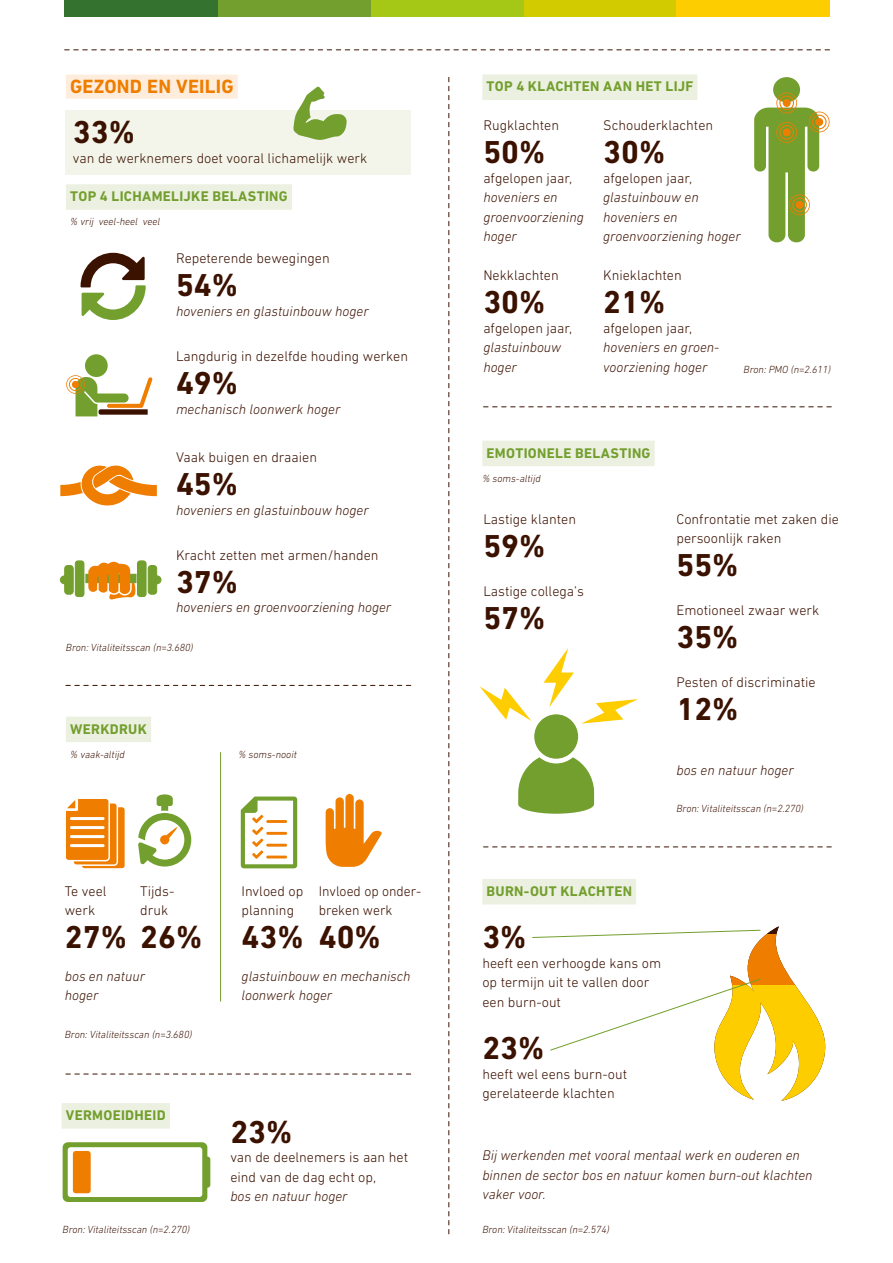
<style>
.page{position:relative;width:893px;height:1263px;background:#fff}
.page>*{position:absolute;margin:0;border:0;box-sizing:border-box;transform-origin:0 0}
.t1{font:700 32.25px "DIN Next LT Pro";color:#3b1100}
.t2{font:700 19.5px "DIN Next LT Pro";letter-spacing:.01em;color:#ef7d00}
.t3{font:300 14.25px/19.5px "DIN Next LT Pro";color:#3b1100}
.t4{font:italic 300 14.25px/19.5px "DIN Next LT Pro";color:#3b1100}
.t5{font:700 14.25px "DIN Next LT Pro";letter-spacing:.02em;color:#739f2e}
.t6{font:italic 300 10.5px "DIN Next LT Pro";color:#3b1100}
</style>
<div class="page">
<div style="left:524px;top:0;width:153px;height:16px;background:#d1cb00"></div>
<div style="left:677px;top:0;width:153px;height:16px;background:#fecd00"></div>
<div style="left:371px;top:0;width:153px;height:16px;background:#a5c715"></div>
<div style="left:218px;top:0;width:153px;height:16px;background:#739f2e"></div>
<div style="left:64px;top:0;width:154px;height:16px;background:#34722f"></div>
<div style="left:534px;top:714px;width:44px;height:45px;background:#739f2e;border-radius:50%"></div>
<svg style="left:518px;top:757px;width:76px;height:57px"></svg>
<svg style="left:543px;top:648px;width:31px;height:59px"></svg>
<svg style="left:581px;top:699px;width:57px;height:25px"></svg>
<svg style="left:480px;top:686px;width:51px;height:35px"></svg>
<div style="left:66px;top:75px;width:172px;height:24px;background:#feeddd"></div>
<svg style="left:65px;top:50px;width:765px;height:1px"></svg>
<svg style="left:81px;top:253px;width:65px;height:67px"></svg>
<svg style="left:60px;top:465px;width:97px;height:40px"></svg>
<div style="left:86px;top:574px;width:50px;height:9px;background:#739f2e"></div>
<svg style="left:60px;top:565px;width:13px;height:29px"></svg>
<div style="left:75px;top:561px;width:9px;height:35px;background:#739f2e;border-radius:3px"></div>
<div style="left:75px;top:561px;width:9px;height:36px;border:1px solid #739f2e;border-radius:3px"></div>
<svg style="left:148px;top:565px;width:13px;height:29px"></svg>
<div style="left:137px;top:561px;width:9px;height:35px;background:#739f2e;border-radius:3px"></div>
<div style="left:137px;top:561px;width:9px;height:36px;border:1px solid #739f2e;border-radius:3px"></div>
<svg style="left:88px;top:562px;width:48px;height:37px"></svg>
<svg style="left:66px;top:685px;width:345px;height:1px"></svg>
<div style="left:482px;top:74px;width:215px;height:26px;background:#ecf0e1"></div>
<div style="left:85px;top:354px;width:23px;height:23px;background:#739f2e;border-radius:50%"></div>
<svg style="left:66px;top:375px;width:87px;height:41px"></svg>
<div style="left:72px;top:381px;width:7px;height:7px;background:#ef7d00;border-radius:50%"></div>
<div style="left:773px;top:77px;width:27px;height:25px;background:#739f2e;border-radius:50%"></div>
<svg style="left:754px;top:93px;width:76px;height:149px"></svg>
<div style="left:796px;top:201px;width:7px;height:8px;background:#ef7d00;border-radius:50%"></div>
<div style="left:66px;top:184px;width:226px;height:26px;background:#ecf0e1"></div>
<div style="left:66px;top:717px;width:85px;height:25px;background:#ecf0e1"></div>
<svg style="left:138px;top:794px;width:53px;height:72px"></svg>
<svg style="left:66px;top:799px;width:59px;height:69px"></svg>
<svg style="left:241px;top:796px;width:56px;height:72px"></svg>
<svg style="left:326px;top:794px;width:56px;height:73px"></svg>
<svg style="left:484px;top:407px;width:347px;height:1px"></svg>
<div style="left:62px;top:1103px;width:108px;height:25px;background:#ecf0e1"></div>
<svg style="left:63px;top:1142px;width:147px;height:60px"></svg>
<div style="left:73px;top:1151px;width:18px;height:42px;background:#ef7d00;border-radius:3px"></div>
<div style="left:482px;top:441px;width:173px;height:25px;background:#ecf0e1"></div>
<svg style="left:484px;top:847px;width:347px;height:1px"></svg>
<div style="left:66px;top:110px;width:345px;height:64px;background:#f3f5eb"></div>
<svg style="left:293px;top:86px;width:54px;height:54px"></svg>
<svg style="left:449px;top:77px;width:1px;height:1157px"></svg>
<div style="left:482px;top:879px;width:154px;height:25px;background:#ecf0e1"></div>
<svg style="left:66px;top:1074px;width:345px;height:1px"></svg>
<hr style="left:220px;top:752px;width:1px;height:249px;background:#739f2e">
<svg style="left:532px;top:926px;width:294px;height:175px"></svg>
<h2 class="t2" style="left:70px;top:75px;width:165px">GEZOND EN VEILIG</h2>
<h1 class="t1" style="left:73px;top:113px;width:64px">33%</h1>
<p class="t3" style="left:73px;top:148px;width:296px">van de werknemers doet vooral lichamelijk werk</p>
<p class="t5" style="left:70px;top:188px;width:219px">TOP 4 LICHAMELIJKE BELASTING</p>
<p class="t6" style="left:70px;top:216px;width:92px">% vrij veel-heel veel</p>
<p class="t3" style="left:176px;top:248px;width:155px">Repeterende bewegingen</p>
<h1 class="t1" style="left:176px;top:266px;width:64px">54%</h1>
<p class="t4" style="left:176px;top:301px;width:194px">hoveniers en glastuinbouw hoger</p>
<p class="t3" style="left:176px;top:346px;width:234px">Langdurig in dezelfde houding werken</p>
<h1 class="t1" style="left:176px;top:364px;width:64px">49%</h1>
<p class="t4" style="left:176px;top:399px;width:166px">mechanisch loonwerk hoger</p>
<p class="t3" style="left:176px;top:447px;width:143px">Vaak buigen en draaien</p>
<h1 class="t1" style="left:176px;top:465px;width:64px">45%</h1>
<p class="t4" style="left:176px;top:500px;width:194px">hoveniers en glastuinbouw hoger</p>
<p class="t3" style="left:176px;top:545px;width:204px">Kracht zetten met armen/handen</p>
<h1 class="t1" style="left:176px;top:563px;width:64px">37%</h1>
<p class="t4" style="left:176px;top:598px;width:217px">hoveniers en groenvoorziening hoger</p>
<p class="t6" style="left:66px;top:641px;width:129px">Bron: Vitaliteitsscan (n=3.680)</p>
<p class="t5" style="left:70px;top:720px;width:78px">WERKDRUK</p>
<p class="t6" style="left:70px;top:749px;width:56px">% vaak-altijd</p>
<p class="t6" style="left:238px;top:749px;width:60px">% soms-nooit</p>
<p class="t3" style="left:65px;top:881px;width:43px">Te veel werk</p>
<h1 class="t1" style="left:65px;top:918px;width:139px">27% 26%</h1>
<p class="t3" style="left:140px;top:881px;width:36px">Tijds&shy;druk</p>
<p class="t4" style="left:65px;top:966px;width:82px">bos en natuur hoger</p>
<p class="t6" style="left:65px;top:1028px;width:129px">Bron: Vitaliteitsscan (n=3.680)</p>
<p class="t5" style="left:66px;top:1107px;width:101px">VERMOEIDHEID</p>
<p class="t6" style="left:63px;top:1223px;width:129px">Bron: Vitaliteitsscan (n=2.270)</p>
<p class="t3" style="left:319px;top:881px;width:104px">Invloed op onder&shy;breken werk</p>
<h1 class="t1" style="left:319px;top:918px;width:64px">40%</h1>
<p class="t4" style="left:242px;top:966px;width:171px">glastuinbouw en mechanisch loonwerk hoger</p>
<p class="t3" style="left:242px;top:881px;width:63px">Invloed op planning</p>
<h1 class="t1" style="left:242px;top:918px;width:64px">43%</h1>
<h1 class="t1" style="left:230px;top:1113px;width:64px">23%</h1>
<p class="t3" style="left:230px;top:1147px;width:179px">van de deelnemers is aan het eind van de dag echt op,</p>
<p class="t4" style="left:230px;top:1186px;width:119px">bos en natuur hoger</p>
<p class="t5" style="left:487px;top:78px;width:208px">TOP 4 KLACHTEN AAN HET LIJF</p>
<p class="t3" style="left:483px;top:116px;width:77px">Rugklachten</p>
<h1 class="t1" style="left:483px;top:133px;width:64px">50%</h1>
<p class="t3" style="left:483px;top:168px;width:90px">afgelopen jaar,</p>
<p class="t4" style="left:483px;top:188px;width:102px">hoveniers en groenvoorziening hoger</p>
<p class="t3" style="left:483px;top:266px;width:77px">Nekklachten</p>
<h1 class="t1" style="left:483px;top:283px;width:64px">30%</h1>
<p class="t3" style="left:483px;top:318px;width:90px">afgelopen jaar,</p>
<p class="t4" style="left:483px;top:338px;width:80px">glastuinbouw hoger</p>
<p class="t3" style="left:603px;top:116px;width:112px">Schouderklachten</p>
<h1 class="t1" style="left:603px;top:133px;width:64px">30%</h1>
<p class="t3" style="left:603px;top:168px;width:90px">afgelopen jaar,</p>
<p class="t4" style="left:603px;top:188px;width:139px">glastuinbouw en hoveniers en groenvoorziening hoger</p>
<p class="t3" style="left:603px;top:266px;width:80px">Knieklachten</p>
<h1 class="t1" style="left:603px;top:283px;width:64px">21%</h1>
<p class="t3" style="left:603px;top:318px;width:90px">afgelopen jaar,</p>
<p class="t4" style="left:603px;top:338px;width:118px">hoveniers en groen&shy;voorziening hoger</p>
<p class="t6" style="left:744px;top:363px;width:89px">Bron: PMO (n=2.611)</p>
<p class="t5" style="left:487px;top:444px;width:165px">EMOTIONELE BELASTING</p>
<p class="t6" style="left:482px;top:472px;width:60px">% soms-altijd</p>
<p class="t3" style="left:483px;top:509px;width:94px">Lastige klanten</p>
<h1 class="t1" style="left:483px;top:527px;width:64px">59%</h1>
<p class="t3" style="left:483px;top:581px;width:102px">Lastige collega’s</p>
<h1 class="t1" style="left:483px;top:599px;width:64px">57%</h1>
<p class="t3" style="left:676px;top:509px;width:164px">Confrontatie met zaken die persoonlijk raken</p>
<h1 class="t1" style="left:676px;top:547px;width:64px">55%</h1>
<p class="t3" style="left:676px;top:601px;width:144px">Emotioneel zwaar werk</p>
<h1 class="t1" style="left:676px;top:619px;width:64px">35%</h1>
<p class="t3" style="left:676px;top:673px;width:141px">Pesten of discriminatie</p>
<h1 class="t1" style="left:676px;top:691px;width:64px">12%</h1>
<p class="t4" style="left:676px;top:760px;width:119px">bos en natuur hoger</p>
<p class="t6" style="left:676px;top:802px;width:129px">Bron: Vitaliteitsscan (n=2.270)</p>
<p class="t5" style="left:487px;top:883px;width:147px">BURN-OUT KLACHTEN</p>
<h1 class="t1" style="left:482px;top:918px;width:46px">3%</h1>
<p class="t3" style="left:482px;top:953px;width:180px">heeft een verhoogde kans om op termijn uit te vallen door een burn-out</p>
<h1 class="t1" style="left:482px;top:1029px;width:64px">23%</h1>
<p class="t3" style="left:482px;top:1064px;width:146px">heeft wel eens burn-out gerelateerde klachten</p>
<p class="t4" style="left:482px;top:1146px;width:332px">Bij werkenden met vooral mentaal werk en ouderen en binnen de sector bos en natuur komen burn-out klachten vaker voor.</p>
<p class="t6" style="left:482px;top:1223px;width:129px">Bron: Vitaliteitsscan (n=2.574)</p>
</div>
